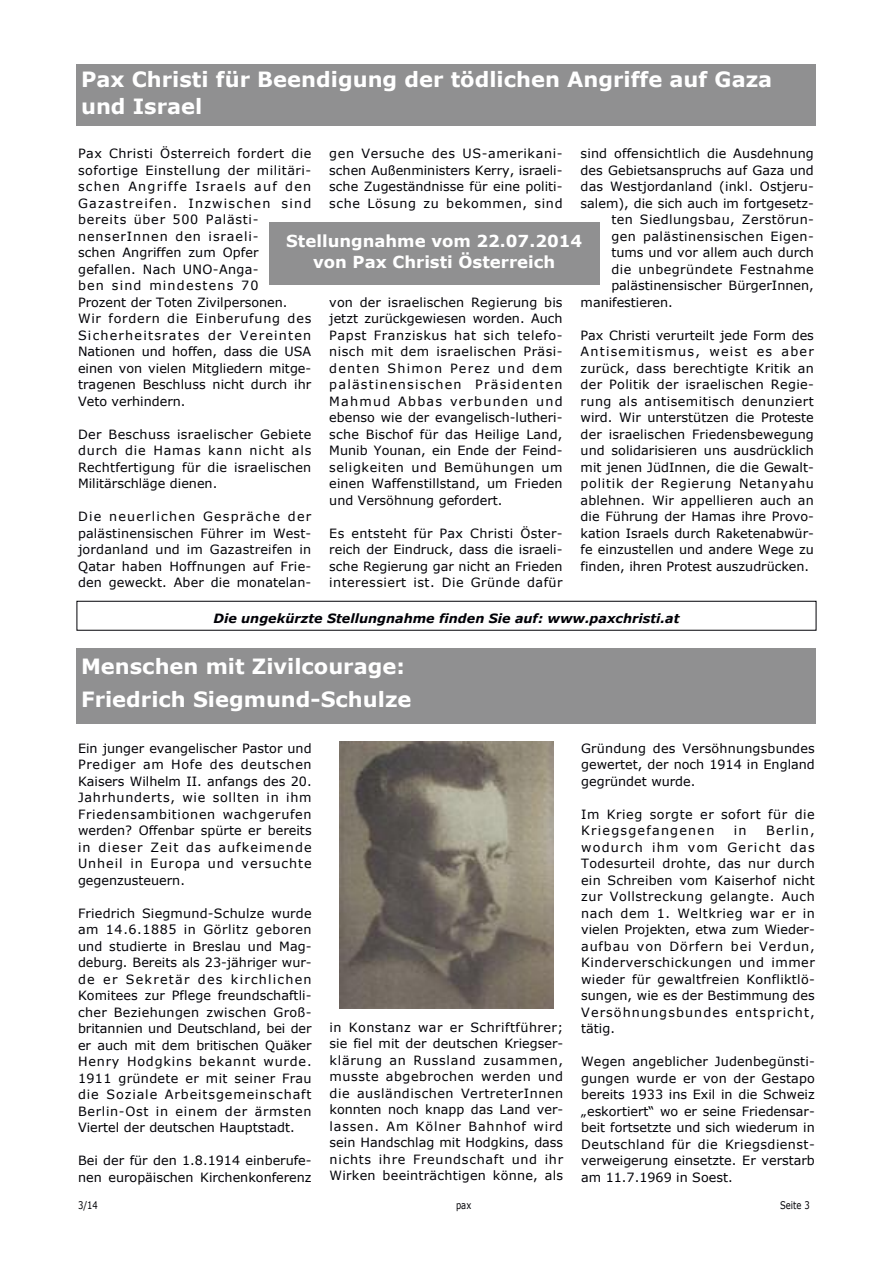
<style>
.page{position:relative;width:893px;height:1263px;background:#fff}
.page>*{position:absolute;margin:0;border:0;box-sizing:border-box;transform-origin:0 0}
.t1{font:700 21px/33px "Verdana";color:#fff}
.t2{font:700 16.5px/21px "Verdana";color:#fff;text-align:center}
.t3{font:12.75px/16.5px "Verdana";letter-spacing:.01em;color:#000006;text-align:justify}
.t4{font:12.75px/16.5px "Verdana";letter-spacing:.04em;color:#000006}
.t5{font:italic 700 12.75px "Verdana";color:#000006}
.t6{font:12.75px "Verdana";letter-spacing:.035em;color:#000006}
.t7{font:12.75px/16.5px "Verdana";letter-spacing:.045em;color:#000006}
.t8{font:12.75px "Verdana";letter-spacing:.03em;color:#000006}
.t9{font:10.5px "Verdana";color:#000006;scale:.8 1}
</style>
<div class="page">
<div style="left:77px;top:648px;width:739px;height:75px;background:#909091"></div>
<div style="left:269px;top:222px;width:330px;height:62px;background:#909091"></div>
<div style="left:77px;top:64px;width:739px;height:62px;background:#909091"></div>
<img style="left:339px;top:742px;width:214px;height:266px">
<h1 class="t1" style="left:81px;top:65px;width:693px;line-height:27px">Pax Christi für Beendigung der tödlichen Angriffe auf Gaza und Israel</h1>
<p class="t4" style="left:78px;top:145px;width:235px">Pax Christi Österreich fordert die sofortige Einstellung der militäri&shy;schen Angriffe Israels auf den<br>Gazastreifen. Inzwischen sind bereits über 500 Palästi&shy;nenserInnen den israeli-<br>schen Angriffen zum Opfer gefallen. Nach UNO-Anga-<br>ben sind mindestens 70<br>Prozent der Toten Zivilpersonen.<br>Wir fordern die Einberufung des<br>Sicherheitsrates der Vereinten<br>Nationen und hoffen, dass die USA einen von vielen Mitgliedern mitge&shy;tragenen Beschluss nicht durch ihr<br>Veto verhindern.</p>
<p class="t3" style="left:78px;top:425px;width:235px">Der Beschuss israelischer Gebiete durch die Hamas kann nicht als Rechtfertigung für die israelischen Militärschläge dienen.</p>
<p class="t3" style="left:78px;top:508px;width:235px">Die neuerlichen Gespräche der palästinensischen Führer im West&shy;jordanland und im Gazastreifen in Qatar haben Hoffnungen auf Frie&shy;den geweckt. Aber die monatelan-</p>
<p class="t3" style="left:581px;top:145px;width:235px">sind offensichtlich die Ausdehnung</p>
<p class="t3" style="left:581px;top:161px;width:235px">des Gebietsanspruchs auf Gaza und</p>
<p class="t3" style="left:581px;top:178px;width:235px">das Westjordanland (inkl. Ostjeru-</p>
<p class="t3" style="left:581px;top:194px;width:235px">salem), die sich auch im fortgesetz-</p>
<p class="t8" style="left:611px;top:211px;width:204px">ten Siedlungsbau, Zerstörun-</p>
<p class="t6" style="left:611px;top:228px;width:204px">gen palästinensischen Eigen-</p>
<p class="t3" style="left:611px;top:244px;width:204px">tums und vor allem auch durch</p>
<p class="t6" style="left:611px;top:261px;width:204px">die unbegründete Festnahme</p>
<p class="t3" style="left:611px;top:277px;width:204px">palästinensischer BürgerInnen,</p>
<p class="t3" style="left:581px;top:293px;width:94px">manifestieren.</p>
<p class="t3" style="left:581px;top:326px;width:235px">Pax Christi verurteilt jede Form des Antisemitismus, weist es aber zurück, dass berechtigte Kritik an der Politik der israelischen Regie&shy;rung als antisemitisch denunziert wird. Wir unterstützen die Proteste der israelischen Friedensbewegung und solidarisieren uns ausdrücklich mit jenen JüdInnen, die die Gewalt&shy;politik der Regierung Netanyahu ablehnen. Wir appellieren auch an die Führung der Hamas ihre Provo&shy;kation Israels durch Raketenabwür&shy;fe einzustellen und andere Wege zu finden, ihren Protest auszudrücken.</p>
<p class="t3" style="left:329px;top:145px;width:235px">gen Versuche des US-amerikani&shy;schen Außenministers Kerry, israeli&shy;sche Zugeständnisse für eine politi&shy;sche Lösung zu bekommen, sind</p>
<p class="t2" style="left:286px;top:230px;width:298px">Stellungnahme vom 22.07.2014 von Pax Christi Österreich</p>
<p class="t3" style="left:329px;top:293px;width:235px">von der israelischen Regierung bis jetzt zurückgewiesen worden. Auch Papst Franziskus hat sich telefo&shy;nisch mit dem israelischen Präsi&shy;denten Shimon Perez und dem palästinensischen Präsidenten Mahmud Abbas verbunden und ebenso wie der evangelisch-lutheri&shy;sche Bischof für das Heilige Land, Munib Younan, ein Ende der Feind&shy;seligkeiten und Bemühungen um einen Waffenstillstand, um Frieden und Versöhnung gefordert.</p>
<p class="t3" style="left:329px;top:524px;width:235px">Es entsteht für Pax Christi Öster&shy;reich der Eindruck, dass die israeli&shy;sche Regierung gar nicht an Frieden interessiert ist. Die Gründe dafür</p>
<p class="t5" style="left:213px;top:610px;width:468px">Die ungekürzte Stellungnahme finden Sie auf: www.paxchristi.at</p>
<h1 class="t1" style="left:81px;top:649px;width:332px">Menschen mit Zivilcourage:<br>Friedrich Siegmund-Schulze</h1>
<p class="t3" style="left:78px;top:739px;width:235px">Ein junger evangelischer Pastor und Prediger am Hofe des deutschen Kaisers Wilhelm II. anfangs des 20.<br>Jahrhunderts, wie sollten in ihm Friedensambitionen wachgerufen werden? Offenbar spürte er bereits in dieser Zeit das aufkeimende Unheil in Europa und versuchte gegenzusteuern.</p>
<p class="t3" style="left:78px;top:904px;width:235px">Friedrich Siegmund-Schulze wurde am 14.6.1885 in Görlitz geboren und studierte in Breslau und Mag&shy;deburg. Bereits als 23-jähriger wur&shy;de er Sekretär des kirchlichen Komitees zur Pflege freundschaftli&shy;cher Beziehungen zwischen Groß&shy;britannien und Deutschland, bei der er auch mit dem britischen Quäker Henry Hodgkins bekannt wurde.<br>1911 gründete er mit seiner Frau die Soziale Arbeitsgemeinschaft Berlin-Ost in einem der ärmsten Viertel der deutschen Hauptstadt.</p>
<p class="t3" style="left:78px;top:1152px;width:235px">Bei der für den 1.8.1914 einberufe&shy;nen europäischen Kirchenkonferenz</p>
<p class="t3" style="left:330px;top:1018px;width:235px">in Konstanz war er Schriftführer; sie fiel mit der deutschen Kriegser&shy;klärung an Russland zusammen, musste abgebrochen werden und die ausländischen VertreterInnen konnten noch knapp das Land ver&shy;lassen. Am Kölner Bahnhof wird sein Handschlag mit Hodgkins, dass nichts ihre Freundschaft und ihr Wirken beeinträchtigen könne, als</p>
<p class="t3" style="left:581px;top:739px;width:235px">Gründung des Versöhnungsbundes gewertet, der noch 1914 in England gegründet wurde.</p>
<p class="t7" style="left:581px;top:805px;width:235px">Im Krieg sorgte er sofort für die<br>Kriegsgefangenen</p>
<p class="t3" style="left:581px;top:822px;width:235px;text-indent:185px">Berlin, wodurch ihm vom Gericht das Todesurteil drohte, das nur durch ein Schreiben vom Kaiserhof nicht zur Vollstreckung gelangte. Auch nach dem 1. Weltkrieg war er in vielen Projekten, etwa zum Wieder&shy;aufbau von Dörfern bei Verdun, Kinderverschickungen und immer wieder für gewaltfreien Konfliktlö&shy;sungen, wie es der Bestimmung des Versöhnungsbundes entspricht, tätig.</p>
<p class="t3" style="left:581px;top:1053px;width:235px">Wegen angeblicher Judenbegünsti&shy;gungen wurde er von der Gestapo bereits 1933 ins Exil in die Schweiz „eskortiert“ wo er seine Friedensar&shy;beit fortsetzte und sich wiederum in Deutschland für die Kriegsdienst&shy;verweigerung einsetzte. Er verstarb am 11.7.1969 in Soest.</p>
<p class="t3" style="left:734px;top:822px;width:14px">in</p>
<p class="t9" style="left:78px;top:1198px;width:26px">3/14</p>
<p class="t9" style="left:456px;top:1198px;width:21px">pax</p>
<p class="t9" style="left:780px;top:1198px;width:39px">Seite 3</p>
</div>
